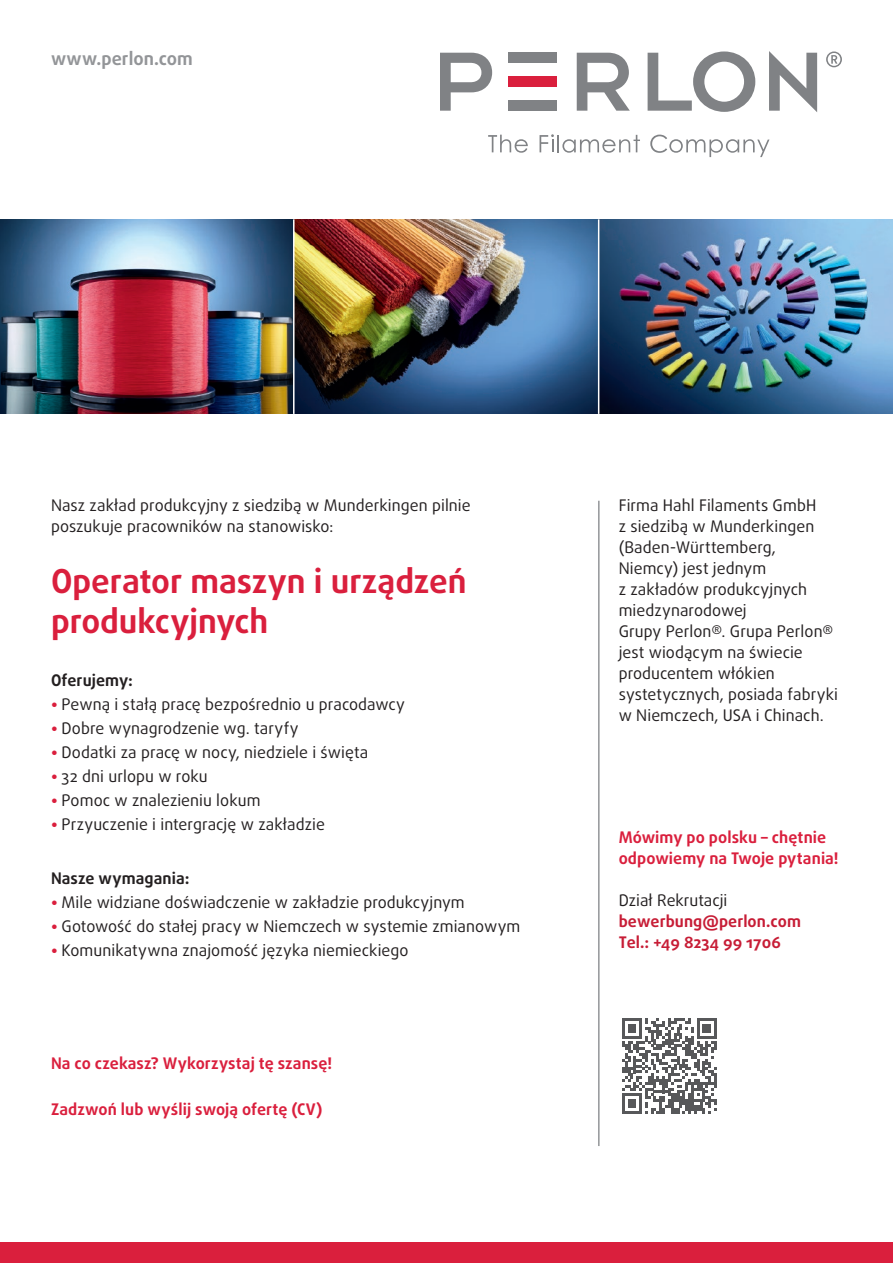
<style>
.page{position:relative;width:893px;height:1263px;background:#fff}
.page>*{position:absolute;margin:0;border:0;box-sizing:border-box;transform-origin:0 0}
.t1{font:700 33px/39.6px "Daxline Pro";color:#da1f3d}
.t2{font:700 18px "Daxline Pro";color:#939598}
.t3{font:16.05px/21px "Daxline Pro";letter-spacing:.005em;color:#231f20}
.t4{font:700 16.05px/21px "Daxline Pro";letter-spacing:.005em;color:#da1f3d}
.t5{font:700 16.05px/21px "Daxline Pro";letter-spacing:.005em;color:#c71d36}
.t6{font:700 16.05px "Daxline Pro";letter-spacing:.005em;color:#231f20}
.s1{font-weight:700;color:#da1f3d}
</style>
<div class="page">
<hr style="left:598px;top:501px;width:2px;height:645px;background:#939598">
<svg style="left:622px;top:1018px;width:95px;height:95px"></svg>
<img style="left:0;top:219px;width:893px;height:195px">
<hr style="left:293px;top:219px;width:2px;height:195px;background:#fff">
<hr style="left:598px;top:219px;width:1px;height:195px;background:#fff">
<div style="left:0;top:1243px;width:893px;height:20px;background:#da1f3d"></div>
<svg style="left:488px;top:135px;width:40px;height:18px"></svg>
<svg style="left:539px;top:134px;width:101px;height:19px"></svg>
<svg style="left:650px;top:135px;width:119px;height:22px"></svg>
<svg style="left:826px;top:51px;width:16px;height:16px"></svg>
<svg style="left:440px;top:53px;width:52px;height:58px"></svg>
<svg style="left:577px;top:53px;width:53px;height:58px"></svg>
<svg style="left:648px;top:51px;width:107px;height:61px"></svg>
<svg style="left:769px;top:51px;width:48px;height:61px"></svg>
<div style="left:508px;top:53px;width:49px;height:10px;background:#808285"></div>
<div style="left:508px;top:100px;width:49px;height:11px;background:#808285"></div>
<div style="left:508px;top:77px;width:49px;height:10px;background:#da1f3d"></div>
<p class="t2" style="left:51px;top:48px;width:143px">www.perlon.com</p>
<p class="t3" style="left:51px;top:495px;width:421px">Nasz zakład produkcyjny z siedzibą w Munderkingen pilnie poszukuje pracowników na stanowisko:</p>
<h1 class="t1" style="left:51px;top:561px;width:417px">Operator maszyn i urządzeń produkcyjnych</h1>
<p class="t6" style="left:51px;top:671px;width:83px">Oferujemy:</p>
<p class="t3" style="left:51px;top:694px;width:355px"><span class="s1">•</span> Pewną i stałą pracę bezpośrednio u pracodawcy</p>
<p class="t3" style="left:51px;top:718px;width:249px"><span class="s1">•</span> Dobre wynagrodzenie wg. taryfy</p>
<p class="t3" style="left:51px;top:742px;width:319px"><span class="s1">•</span> Dodatki za pracę w nocy, niedziele i święta</p>
<p class="t3" style="left:51px;top:766px;width:158px"><span class="s1">•</span> 32 dni urlopu w roku</p>
<p class="t3" style="left:51px;top:790px;width:211px"><span class="s1">•</span> Pomoc w znalezieniu lokum</p>
<p class="t3" style="left:51px;top:814px;width:275px"><span class="s1">•</span> Przyuczenie i intergrację w zakładzie</p>
<p class="t6" style="left:51px;top:869px;width:140px">Nasze wymagania:</p>
<p class="t3" style="left:51px;top:892px;width:415px"><span class="s1">•</span> Mile widziane doświadczenie w zakładzie produkcyjnym</p>
<p class="t3" style="left:51px;top:916px;width:471px"><span class="s1">•</span> Gotowość do stałej pracy w Niemczech w systemie zmianowym</p>
<p class="t3" style="left:51px;top:940px;width:359px"><span class="s1">•</span> Komunikatywna znajomość języka niemieckiego</p>
<p class="t4" style="left:51px;top:1053px;width:283px">Na co czekasz? Wykorzystaj tę szansę!</p>
<p class="t4" style="left:51px;top:1098px;width:273px">Zadzwoń lub wyślij swoją ofertę (CV)</p>
<p class="t3" style="left:619px;top:495px;width:221px">Firma Hahl Filaments GmbH<br>z siedzibą w Munderkingen (Baden-Württemberg,<br>Niemcy) jest jednym<br>z zakładów produkcyjnych miedzynarodowej<br>Grupy Perlon®. Grupa Perlon® jest wiodącym na świecie producentem włókien systetycznych, posiada fabryki w Niemczech, USA i Chinach.</p>
<p class="t4" style="left:619px;top:826px;width:221px">Mówimy po polsku – chętnie odpowiemy na Twoje pytania!</p>
<p class="t3" style="left:619px;top:889px;width:110px">Dział Rekrutacji</p>
<p class="t5" style="left:619px;top:910px;width:184px">bewerbung@perlon.com<br>Tel.: +49 8234 99 1706</p>
</div>
